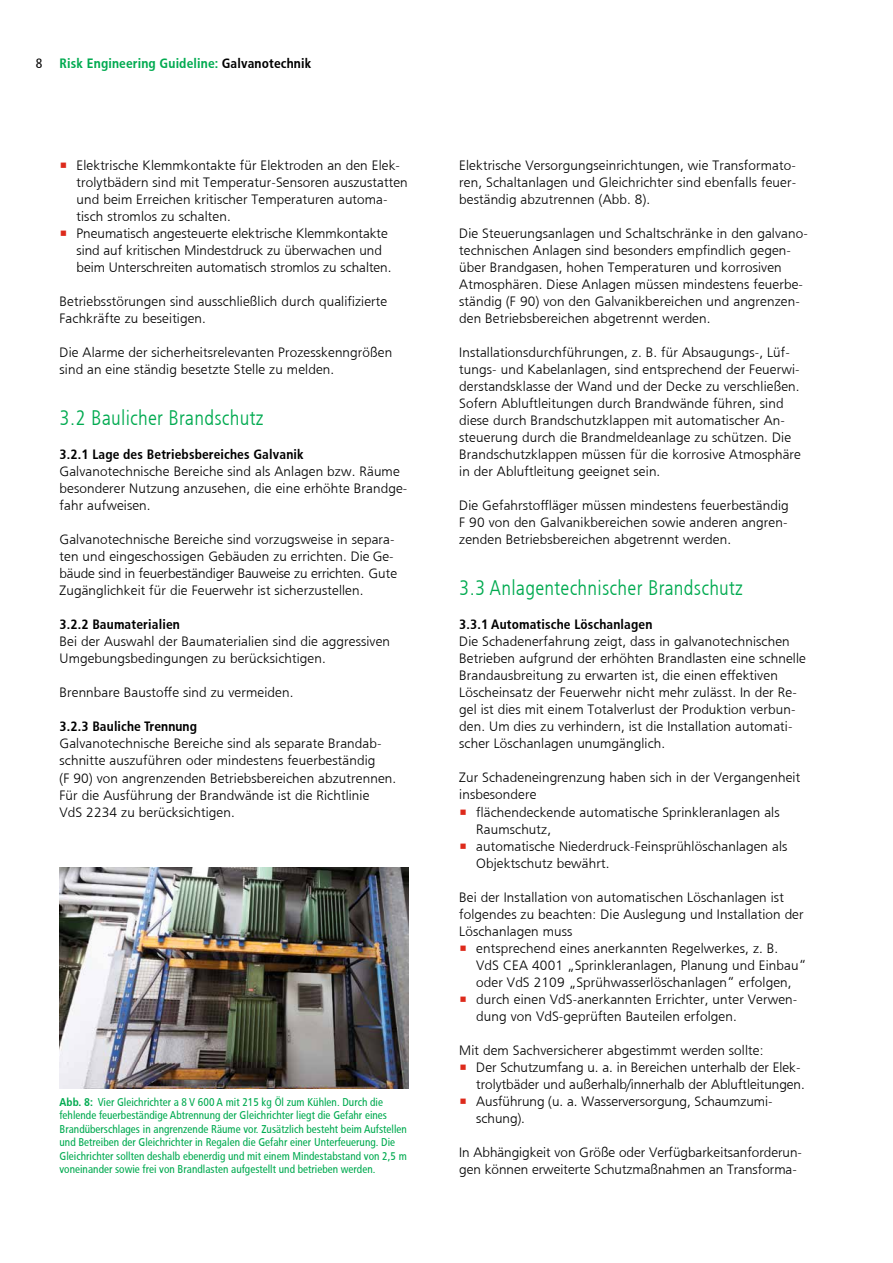
<style>
.page{position:relative;width:893px;height:1263px;background:#fff}
.page>*{position:absolute;margin:0;border:0;box-sizing:border-box;transform-origin:0 0}
.t1{font:21px "HDI Gerling Sans Cond Light";letter-spacing:.01em;color:#00aa50}
.t2{font:13.5px/17px "HDI Gerling Sans Light";letter-spacing:.01em;color:#000}
.t3{font:13.5px "HDI Gerling Sans Cond Bold";letter-spacing:.01em;color:#000}
.t4{font:13.5px "HDI Gerling Sans Cond Bold";letter-spacing:.01em;color:#00aa50}
.t5{font:13.5px "HDI Gerling Sans Cond Regular";color:#000}
.t6{font:11.25px/13.5px "HDI Gerling Sans Cond Regular";color:#00aa50}
.s1{color:#000}
.s2{color:#dd2a1b}
.s3{font-family:"HDI Gerling Sans Cond Bold"}
</style>
<div class="page">
<img style="left:60px;top:867px;width:348px;height:221px">
<p class="t5" style="left:36px;top:55px;width:8px">8</p>
<p class="t4" style="left:60px;top:56px;width:253px">Risk Engineering Guideline: <span class="s1">Galvanotechnik</span></p>
<p class="t2" style="left:77px;top:157px;width:333px;text-indent:-17px"><span class="s2">•</span> Elektrische Klemmkontakte für Elektroden an den Elek&shy;trolytbädern sind mit Temperatur-Sensoren auszustatten und beim Erreichen kritischer Temperaturen automa&shy;tisch stromlos zu schalten.</p>
<p class="t2" style="left:77px;top:225px;width:317px;text-indent:-17px"><span class="s2">•</span> Pneumatisch angesteuerte elektrische Klemmkontakte sind auf kritischen Mindestdruck zu überwachen und beim Unterschreiten automatisch stromlos zu schalten.</p>
<p class="t2" style="left:60px;top:293px;width:329px">Betriebsstörungen sind ausschließlich durch qualifizierte<br>Fachkräfte zu beseitigen.</p>
<p class="t2" style="left:60px;top:344px;width:334px">Die Alarme der sicherheitsrelevanten Prozesskenngrößen sind an eine ständig besetzte Stelle zu melden.</p>
<h1 class="t1" style="left:60px;top:406px;width:206px">3.2 Baulicher Brandschutz</h1>
<p class="t3" style="left:60px;top:447px;width:246px">3.2.1 Lage des Betriebsbereiches Galvanik</p>
<p class="t2" style="left:60px;top:463px;width:349px">Galvanotechnische Bereiche sind als Anlagen bzw. Räume besonderer Nutzung anzusehen, die eine erhöhte Brandge&shy;fahr aufweisen.</p>
<p class="t2" style="left:60px;top:531px;width:339px">Galvanotechnische Bereiche sind vorzugsweise in separa&shy;ten und eingeschossigen Gebäuden zu errichten. Die Ge&shy;bäude sind in feuerbeständiger Bauweise zu errichten. Gute Zugänglichkeit für die Feuerwehr ist sicherzustellen.</p>
<p class="t3" style="left:60px;top:617px;width:122px">3.2.2 Baumaterialien</p>
<p class="t2" style="left:60px;top:633px;width:332px">Bei der Auswahl der Baumaterialien sind die aggressiven<br>Umgebungsbedingungen zu berücksichtigen.</p>
<p class="t2" style="left:60px;top:684px;width:235px">Brennbare Baustoffe sind zu vermeiden.</p>
<p class="t3" style="left:60px;top:719px;width:139px">3.2.3 Bauliche Trennung</p>
<p class="t2" style="left:60px;top:735px;width:338px">Galvanotechnische Bereiche sind als separate Brandab&shy;schnitte auszuführen oder mindestens feuerbeständig<br>(F 90) von angrenzenden Betriebsbereichen abzutrennen.<br>Für die Ausführung der Brandwände ist die Richtlinie<br>VdS 2234 zu berücksichtigen.</p>
<p class="t6" style="left:60px;top:1095px;width:349px"><span class="s3">Abb. 8:</span> Vier Gleichrichter a 8 V 600 A mit 215 kg Öl zum Kühlen. Durch die fehlende feuerbeständige Abtrennung der Gleichrichter liegt die Gefahr eines Brandüberschlages in angrenzende Räume vor. Zusätzlich besteht beim Aufstellen und Betreiben der Gleichrichter in Regalen die Gefahr einer Unterfeuerung. Die Gleichrichter sollten deshalb ebenerdig und mit einem Mindestabstand von 2,5 m voneinander sowie frei von Brandlasten aufgestellt und betrieben werden.</p>
<p class="t2" style="left:459px;top:157px;width:338px;text-align:justify">Elektrische Versorgungseinrichtungen, wie Transformato&shy;ren, Schaltanlagen und Gleichrichter sind ebenfalls feuer&shy;beständig abzutrennen (Abb. 8).</p>
<p class="t2" style="left:459px;top:225px;width:350px">Die Steuerungsanlagen und Schaltschränke in den galvano&shy;technischen Anlagen sind besonders empfindlich gegen&shy;über Brandgasen, hohen Temperaturen und korrosiven Atmosphären. Diese Anlagen müssen mindestens feuerbe&shy;ständig (F 90) von den Galvanikbereichen und angrenzen&shy;den Betriebsbereichen abgetrennt werden.</p>
<p class="t2" style="left:459px;top:344px;width:343px">Installationsdurchführungen, z. B. für Absaugungs-, Lüf&shy;tungs- und Kabelanlagen, sind entsprechend der Feuerwi&shy;derstandsklasse der Wand und der Decke zu verschließen.<br>Sofern Abluftleitungen durch Brandwände führen, sind diese durch Brandschutzklappen mit automatischer An&shy;steuerung durch die Brandmeldeanlage zu schützen. Die Brandschutzklappen müssen für die korrosive Atmosphäre in der Abluftleitung geeignet sein.</p>
<p class="t2" style="left:459px;top:497px;width:331px;text-align:justify">Die Gefahrstoffläger müssen mindestens feuerbeständig F 90 von den Galvanikbereichen sowie anderen angren&shy;zenden Betriebsbereichen abgetrennt werden.</p>
<h1 class="t1" style="left:459px;top:576px;width:285px">3.3 Anlagentechnischer Brandschutz</h1>
<p class="t3" style="left:459px;top:617px;width:195px">3.3.1 Automatische Löschanlagen</p>
<p class="t2" style="left:459px;top:633px;width:348px">Die Schadenerfahrung zeigt, dass in galvanotechnischen Betrieben aufgrund der erhöhten Brandlasten eine schnelle Brandausbreitung zu erwarten ist, die einen effektiven Löscheinsatz der Feuerwehr nicht mehr zulässt. In der Re&shy;gel ist dies mit einem Totalverlust der Produktion verbun&shy;den. Um dies zu verhindern, ist die Installation automati&shy;scher Löschanlagen unumgänglich.</p>
<p class="t2" style="left:459px;top:769px;width:342px">Zur Schadeneingrenzung haben sich in der Vergangenheit insbesondere</p>
<p class="t2" style="left:476px;top:803px;width:305px;text-indent:-17px"><span class="s2">•</span> flächendeckende automatische Sprinkleranlagen als<br>Raumschutz,</p>
<p class="t2" style="left:476px;top:837px;width:313px;text-indent:-17px"><span class="s2">•</span> automatische Niederdruck-Feinsprühlöschanlagen als<br>Objektschutz bewährt.</p>
<p class="t2" style="left:459px;top:888px;width:346px">Bei der Installation von automatischen Löschanlagen ist folgendes zu beachten: Die Auslegung und Installation der<br>Löschanlagen muss</p>
<p class="t2" style="left:476px;top:939px;width:331px;text-indent:-17px"><span class="s2">•</span> entsprechend eines anerkannten Regelwerkes, z. B.<br>VdS CEA 4001 „Sprinkleranlagen, Planung und Einbau“ oder VdS 2109 „Sprühwasserlöschanlagen“ erfolgen,</p>
<p class="t2" style="left:476px;top:990px;width:323px;text-indent:-17px"><span class="s2">•</span> durch einen VdS-anerkannten Errichter, unter Verwen&shy;dung von VdS-geprüften Bauteilen erfolgen.</p>
<p class="t2" style="left:459px;top:1042px;width:306px">Mit dem Sachversicherer abgestimmt werden sollte:</p>
<p class="t2" style="left:476px;top:1059px;width:330px;text-indent:-17px"><span class="s2">•</span> Der Schutzumfang u. a. in Bereichen unterhalb der Elek&shy;trolytbäder und außerhalb/innerhalb der Abluftleitungen.</p>
<p class="t2" style="left:476px;top:1093px;width:298px;text-indent:-17px"><span class="s2">•</span> Ausführung (u. a. Wasserversorgung, Schaumzumi&shy;schung).</p>
<p class="t2" style="left:459px;top:1144px;width:344px">In Abhängigkeit von Größe oder Verfügbarkeitsanforderun&shy;gen können erweiterte Schutzmaßnahmen an Transforma-</p>
</div>
